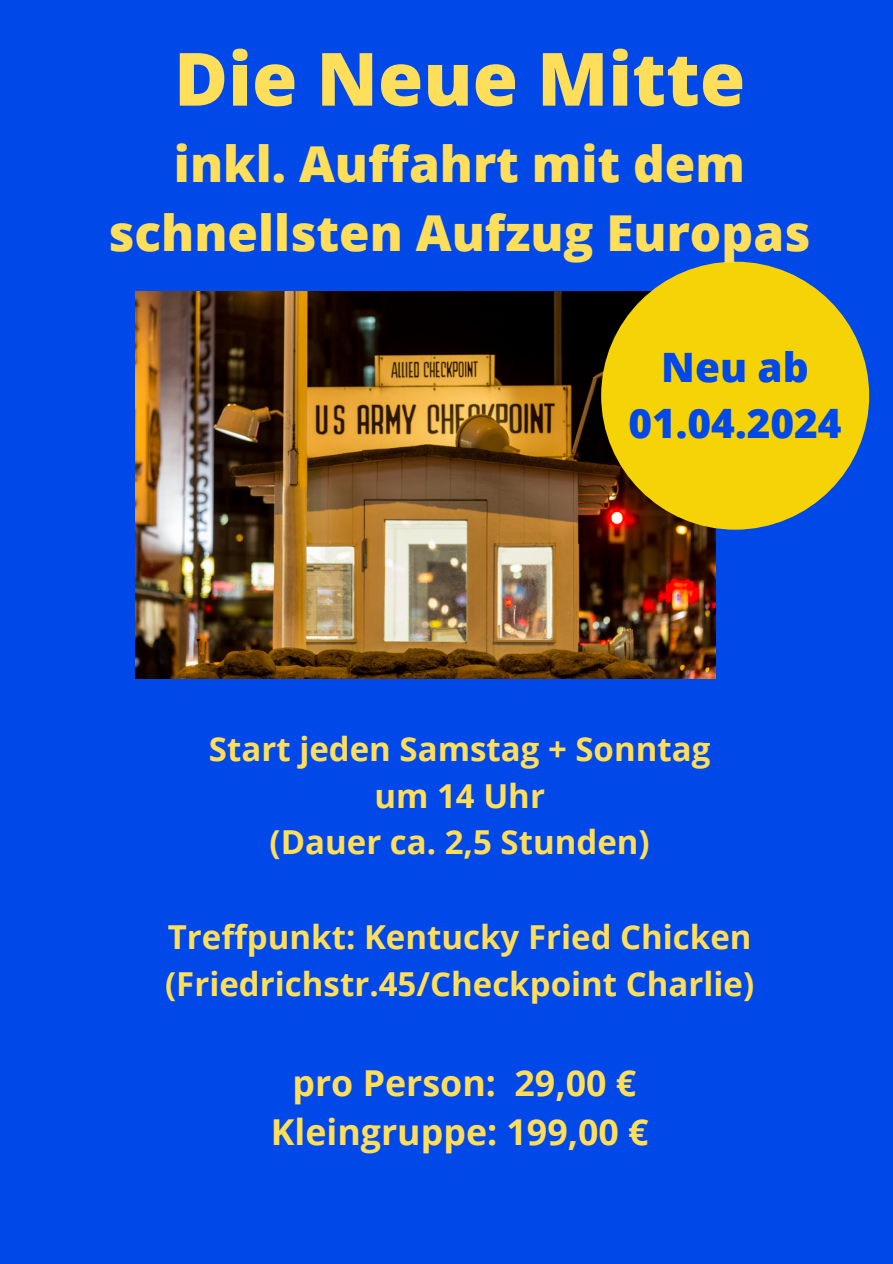
<style>
.page{position:relative;width:893px;height:1264px;background:#fff}
.page>*{position:absolute;margin:0;border:0;box-sizing:border-box;transform-origin:0 0}
.t1{font:800 73.5px "Open Sans";color:#ffde59}
.t2{font:800 49.5px/68.7px "Open Sans";color:#ffde59;text-align:center}
.t3{font:800 40.5px/56.2px "Open Sans";color:#0048e8;text-align:center}
.t4{font:700 35.7px "Open Sans";color:#ffde59}
.t5{font:700 33px "Open Sans";color:#ffde59}
</style>
<div class="page">
<div style="left:0;top:0;width:892px;height:1263px;background:#0048e8"></div>
<img style="left:135px;top:291px;width:580px;height:387px">
<div style="left:601px;top:262px;width:268px;height:267px;background:#f6d307;border-radius:50%"></div>
<p class="t1" style="left:174px;top:27px;width:572px">Die Neue Mitte</p>
<p class="t2" style="left:108px;top:129px;width:703px">inkl. Auffahrt mit dem schnellsten Aufzug Europas</p>
<p class="t3" style="left:628px;top:338px;width:214px">Neu ab<br>01.04.2024</p>
<h2 class="t5" style="left:209px;top:726px;width:503px">Start jeden Samstag + Sonntag</h2>
<p class="t5" style="left:374px;top:772px;width:172px">um 14 Uhr</p>
<p class="t5" style="left:269px;top:818px;width:382px">(Dauer ca. 2,5 Stunden)</p>
<p class="t5" style="left:168px;top:914px;width:585px">Treffpunkt: Kentucky Fried Chicken</p>
<p class="t5" style="left:165px;top:960px;width:590px">(Friedrichstr.45/Checkpoint Charlie)</p>
<p class="t4" style="left:292px;top:1057px;width:345px">pro Person: 29,00 €</p>
<p class="t4" style="left:271px;top:1107px;width:379px">Kleingruppe: 199,00 €</p>
</div>
